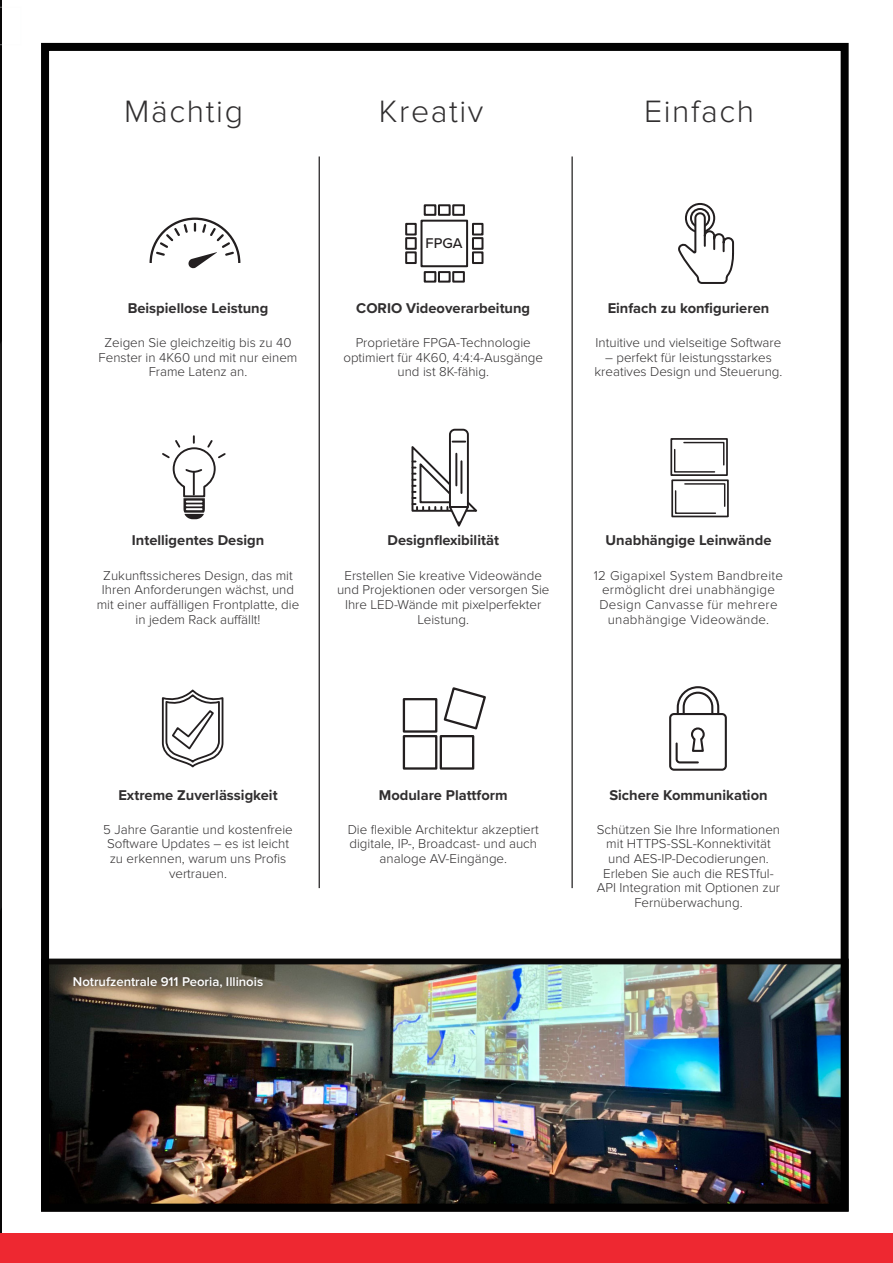
<style>
.page{position:relative;width:893px;height:1263px;background:#fff}
.page>*{position:absolute;margin:0;border:0;box-sizing:border-box;transform-origin:0 0}
.Light_Sub_Header{font:300 32.1px "Proxima Nova";letter-spacing:.05em;color:#312f30}
.CORIOmaster_Table_Da{font:700 14.7px "Proxima Nova";color:#312f30}
.t1{font:500 14.55px "Proxima Nova";color:#231f20}
.CORIOmaster2_Table_F{font:300 13.35px/14.7px "Proxima Nova";color:#312f30;text-align:center}
.CORIOmaster2_Table_F-2{font:300 13.35px/14.7px "Proxima Nova";letter-spacing:.02em;color:#312f30;text-align:center}
.Bullet_Sub_Text___Bl{font:600 13.2px "Proxima Nova";color:#fff}
</style>
<div class="page">
<hr style="left:0;top:0;width:2px;height:1263px;background:#080707">
<svg style="left:0;top:342px;width:2px;height:568px"></svg>
<hr style="left:319px;top:156px;width:1px;height:732px;background:#312f30">
<hr style="left:571px;top:156px;width:2px;height:732px;background:#312f30">
<img style="left:50px;top:965px;width:790px;height:237px">
<div style="left:41px;top:958px;width:808px;height:253px;border:6px solid #0c0b0a"></div>
<svg style="left:669px;top:686px;width:58px;height:85px"></svg>
<svg style="left:671px;top:479px;width:58px;height:38px"></svg>
<svg style="left:674px;top:482px;width:52px;height:33px"></svg>
<svg style="left:670px;top:438px;width:58px;height:38px"></svg>
<svg style="left:673px;top:441px;width:52px;height:32px"></svg>
<svg style="left:686px;top:204px;width:28px;height:28px"></svg>
<div style="left:685px;top:203px;width:30px;height:30px;border:2px solid #231f20;border-radius:50%"></div>
<div style="left:690px;top:208px;width:20px;height:20px;border:2px solid #231f20;border-radius:50%"></div>
<svg style="left:679px;top:211px;width:56px;height:73px"></svg>
<svg style="left:402px;top:687px;width:84px;height:83px"></svg>
<svg style="left:411px;top:428px;width:67px;height:99px"></svg>
<div style="left:420px;top:220px;width:48px;height:47px;background:#fff;border:2px solid #231f20"></div>
<div style="left:424px;top:204px;width:12px;height:12px;background:#fff;border:2px solid #231f20"></div>
<div style="left:438px;top:204px;width:13px;height:12px;background:#fff;border:2px solid #231f20"></div>
<div style="left:452px;top:204px;width:13px;height:12px;background:#fff;border:2px solid #231f20"></div>
<div style="left:424px;top:271px;width:12px;height:12px;background:#fff;border:2px solid #231f20"></div>
<div style="left:438px;top:271px;width:13px;height:12px;background:#fff;border:2px solid #231f20"></div>
<div style="left:452px;top:271px;width:13px;height:12px;background:#fff;border:2px solid #231f20"></div>
<div style="left:472px;top:223px;width:11px;height:12px;background:#fff;border:2px solid #231f20"></div>
<div style="left:472px;top:237px;width:11px;height:13px;background:#fff;border:2px solid #231f20"></div>
<div style="left:472px;top:251px;width:11px;height:13px;background:#fff;border:2px solid #231f20"></div>
<div style="left:405px;top:223px;width:12px;height:12px;background:#fff;border:2px solid #231f20"></div>
<div style="left:405px;top:237px;width:12px;height:13px;background:#fff;border:2px solid #231f20"></div>
<div style="left:405px;top:251px;width:12px;height:13px;background:#fff;border:2px solid #231f20"></div>
<svg style="left:161px;top:689px;width:63px;height:79px"></svg>
<svg style="left:162px;top:436px;width:64px;height:83px"></svg>
<svg style="left:149px;top:217px;width:92px;height:52px"></svg>
<div style="left:41px;top:43px;width:808px;height:1168px;border:8px solid #010101"></div>
<div style="left:66px;top:969px;width:204px;height:26px;background:#231f20;opacity:.75"></div>
<div style="left:0;top:1233px;width:893px;height:30px;background:#ee2831"></div>
<p class="Light_Sub_Header" style="left:124px;top:93px;width:120px">Mächtig</p>
<p class="Light_Sub_Header" style="left:379px;top:93px;width:106px">Kreativ</p>
<p class="Light_Sub_Header" style="left:644px;top:93px;width:112px">Einfach</p>
<p class="t1" style="left:426px;top:232px;width:38px">FPGA</p>
<p class="CORIOmaster_Table_Da" style="left:128px;top:297px;width:142px">Beispiellose Leistung</p>
<p class="CORIOmaster_Table_Da" style="left:356px;top:297px;width:175px">CORIO Videoverarbeitung</p>
<p class="CORIOmaster_Table_Da" style="left:608px;top:297px;width:163px">Einfach zu konfigurieren</p>
<p class="CORIOmaster2_Table_F" style="left:99px;top:335px;width:200px">Zeigen Sie gleichzeitig bis zu 40<br>Fenster in 4K60 und mit nur einem<br>Frame Latenz an.</p>
<p class="CORIOmaster2_Table_F" style="left:343px;top:335px;width:201px">Proprietäre FPGA-Technologie optimiert für 4K60, 4:4:4-Ausgänge und ist 8K-fähig.</p>
<p class="CORIOmaster2_Table_F" style="left:596px;top:335px;width:187px">Intuitive und vielseitige Software</p>
<p class="CORIOmaster2_Table_F" style="left:595px;top:350px;width:189px">– perfekt für leistungsstarkes kreatives Design und Steuerung.</p>
<p class="CORIOmaster_Table_Da" style="left:132px;top:529px;width:134px">Intelligentes Design</p>
<p class="CORIOmaster_Table_Da" style="left:388px;top:529px;width:113px">Designflexibilität</p>
<p class="CORIOmaster_Table_Da" style="left:605px;top:529px;width:167px">Unabhängige Leinwände</p>
<p class="CORIOmaster2_Table_F" style="left:97px;top:568px;width:204px">Zukunftssicheres Design, das mit<br>Ihren Anforderungen wächst, und mit einer auffälligen Frontplatte, die in jedem Rack auffällt!</p>
<p class="CORIOmaster2_Table_F" style="left:337px;top:568px;width:214px">Erstellen Sie kreative Videowände und Projektionen oder versorgen Sie<br>Ihre LED-Wände mit pixelperfekter<br>Leistung.</p>
<p class="CORIOmaster2_Table_F-2" style="left:594px;top:568px;width:191px">12 Gigapixel System Bandbreite ermöglicht drei unabhängige<br>Design Canvasse für mehrere unabhängige Videowände.</p>
<p class="CORIOmaster_Table_Da" style="left:118px;top:784px;width:161px">Extreme Zuverlässigkeit</p>
<p class="CORIOmaster_Table_Da" style="left:379px;top:784px;width:130px">Modulare Plattform</p>
<p class="CORIOmaster_Table_Da" style="left:609px;top:784px;width:160px">Sichere Kommunikation</p>
<p class="CORIOmaster2_Table_F" style="left:103px;top:822px;width:191px">5 Jahre Garantie und kostenfreie<br>Software Updates – es ist leicht zu erkennen, warum uns Profis vertrauen.</p>
<p class="CORIOmaster2_Table_F" style="left:348px;top:822px;width:193px">Die flexible Architektur akzeptiert digitale, IP-, Broadcast- und auch analoge AV-Eingänge.</p>
<p class="CORIOmaster2_Table_F" style="left:597px;top:822px;width:185px">Schützen Sie Ihre Informationen mit HTTPS-SSL-Konnektivität und AES-IP-Decodierungen.<br>Erleben Sie auch die RESTful-<br>API Integration mit Optionen zur<br>Fernüberwachung.</p>
<p class="Bullet_Sub_Text___Bl" style="left:73px;top:974px;width:192px">Notrufzentrale 911 Peoria, Illinois</p>
</div>
